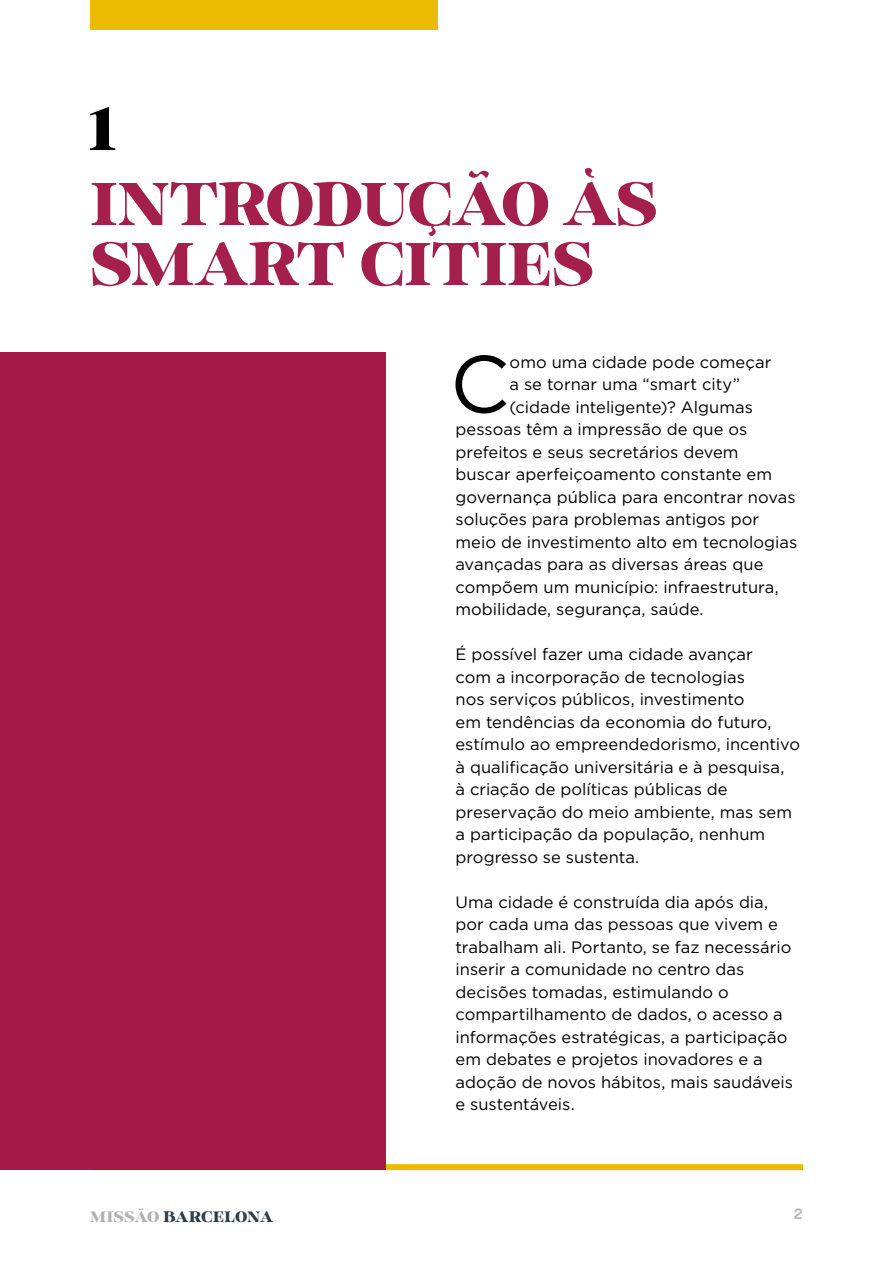
<style>
.page{position:relative;width:893px;height:1263px;background:#fff}
.page>*{position:absolute;margin:0;border:0;box-sizing:border-box;transform-origin:0 0}
.t1{font:80.85px "Gotham";color:#000}
.t2{font:60px/60px "Glinde";letter-spacing:-.015em;color:#a41f4b}
.t3{font:60px "Glinde";color:#000}
.t4{font:16.5px/22.5px "Gotham";color:#000}
.t5{font:15px "Glinde";color:#293f49}
.t6{font:15px "GESZOG Regular";color:#b3b2b2}
.s1{color:#b3b2b2}
</style>
<div class="page">
<div style="left:90px;top:1164px;width:713px;height:6px;background:#ecbb00"></div>
<div style="left:90px;top:0;width:347px;height:30px;background:#ecbb00"></div>
<div style="left:0;top:353px;width:385px;height:817px;background:#a51949"></div>
<h2 class="t3" style="left:90px;top:94px;width:28px">1</h2>
<h2 class="t2" style="left:90px;top:174px;width:570px">INTRODUÇÃO ÀS<br>SMART CITIES</h2>
<h1 class="t1" style="left:450px;top:332px;width:61px">C</h1>
<p class="t4" style="left:510px;top:350px;width:263px">omo uma cidade pode começar</p>
<p class="t4" style="left:510px;top:373px;width:232px">a se tornar uma “smart city”</p>
<p class="t4" style="left:510px;top:395px;width:245px">(cidade inteligente)? Algumas</p>
<p class="t4" style="left:455px;top:418px;width:293px">pessoas têm a impressão de que os</p>
<p class="t4" style="left:455px;top:440px;width:285px">prefeitos e seus secretários devem</p>
<p class="t4" style="left:455px;top:463px;width:318px">buscar aperfeiçoamento constante em</p>
<p class="t4" style="left:455px;top:485px;width:342px">governança pública para encontrar novas</p>
<p class="t4" style="left:455px;top:508px;width:305px">soluções para problemas antigos por</p>
<p class="t4" style="left:455px;top:530px;width:343px">meio de investimento alto em tecnologias</p>
<p class="t4" style="left:455px;top:553px;width:309px">avançadas para as diversas áreas que</p>
<p class="t4" style="left:455px;top:575px;width:325px">compõem um município: infraestrutura,</p>
<p class="t4" style="left:455px;top:598px;width:250px">mobilidade, segurança, saúde.</p>
<p class="t4" style="left:455px;top:643px;width:346px">É possível fazer uma cidade avançar<br>com a incorporação de tecnologias<br>nos serviços públicos, investimento<br>em tendências da economia do futuro, estímulo ao empreendedorismo, incentivo à qualificação universitária e à pesquisa,<br>à criação de políticas públicas de preservação do meio ambiente, mas sem a participação da população, nenhum progresso se sustenta.</p>
<p class="t4" style="left:455px;top:890px;width:339px">Uma cidade é construída dia após dia, por cada uma das pessoas que vivem e trabalham ali. Portanto, se faz necessário inserir a comunidade no centro das decisões tomadas, estimulando o compartilhamento de dados, o acesso a informações estratégicas, a participação em debates e projetos inovadores e a adoção de novos hábitos, mais saudáveis e sustentáveis.</p>
<p class="t5" style="left:90px;top:1208px;width:185px"><span class="s1">MISSÃO</span> BARCELONA</p>
<p class="t6" style="left:794px;top:1204px;width:11px">2</p>
</div>
